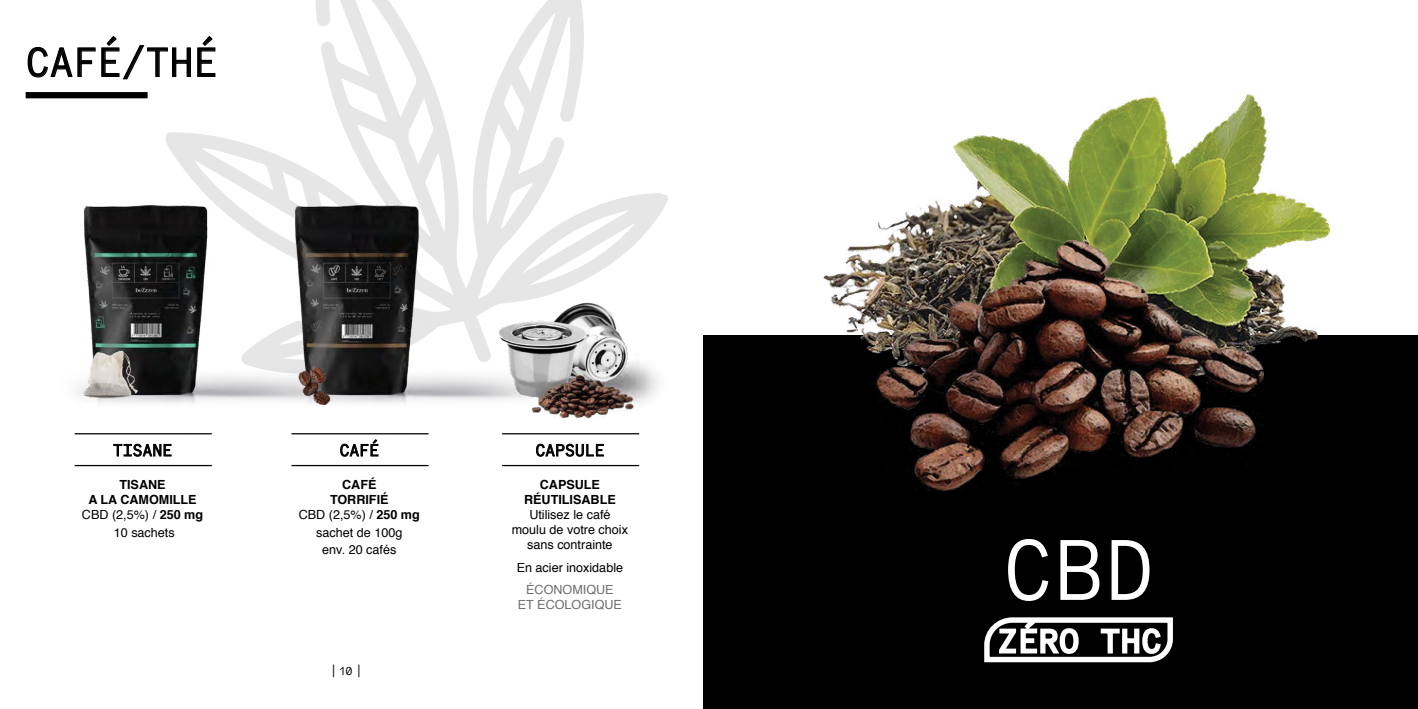
<style>
.page{position:relative;width:1418px;height:709px;background:#fff}
.page>*{position:absolute;margin:0;border:0;box-sizing:border-box;transform-origin:0 0}
.t1{font:90.62px "Code Saver";color:#fff}
.t2{font:42.75px "Code Saver";color:#000}
.t3{font:17.62px "Code Saver";color:#000}
.t4{font:12.62px/15.1px "Helvetica";color:#000;text-align:center}
.t5{font:700 12.62px/15.1px "Helvetica";color:#000;text-align:center}
.t6{font:12.62px/15.1px "Helvetica";color:#6d6e71;text-align:center}
.t7{font:12.62px "Code Saver";color:#000}
.s1{font-weight:400}
</style>
<div class="page">
<svg style="left:166px;top:0;width:502px;height:257px"></svg>
<img style="left:502px;top:257px;width:156px;height:178px">
<svg style="left:27px;top:35px;width:189px;height:45px"></svg>
<div style="left:26px;top:92px;width:122px;height:6px;background:#000"></div>
<div style="left:704px;top:335px;width:713px;height:374px;background:#000"></div>
<img style="left:823px;top:93px;width:506px;height:287px">
<svg style="left:113px;top:443px;width:59px;height:14px"></svg>
<svg style="left:340px;top:439px;width:38px;height:18px"></svg>
<svg style="left:536px;top:443px;width:68px;height:14px"></svg>
<hr style="left:502px;top:433px;width:137px;height:1px;background:#000">
<hr style="left:75px;top:465px;width:137px;height:1px;background:#000">
<hr style="left:291px;top:465px;width:137px;height:1px;background:#000">
<hr style="left:502px;top:465px;width:137px;height:1px;background:#000">
<img style="left:876px;top:240px;width:387px;height:251px">
<img style="left:74px;top:172px;width:197px;height:262px">
<img style="left:271px;top:172px;width:292px;height:262px">
<svg style="left:984px;top:617px;width:189px;height:46px"></svg>
<img style="left:74px;top:343px;width:78px;height:57px">
<img style="left:283px;top:357px;width:70px;height:55px">
<h2 class="t2" style="left:26px;top:35px;width:193px">CAFÉ/THÉ</h2>
<h3 class="t3" style="left:113px;top:439px;width:61px">TISANE</h3>
<h3 class="t3" style="left:339px;top:439px;width:41px">CAFÉ</h3>
<h3 class="t3" style="left:535px;top:439px;width:71px">CAPSULE</h3>
<p class="t5" style="left:82px;top:477px;width:123px">TISANE<br>A LA CAMOMILLE<br><span class="s1">CBD (2,5%) /</span> 250 mg</p>
<p class="t4" style="left:114px;top:525px;width:62px">10 sachets</p>
<p class="t5" style="left:299px;top:477px;width:123px">CAFÉ<br>TORRIFIÉ<br><span class="s1">CBD (2,5%) /</span> 250 mg</p>
<p class="t4" style="left:316px;top:524px;width:88px;line-height:17.6px">sachet de 100g env. 20 cafés</p>
<p class="t5" style="left:524px;top:477px;width:93px">CAPSULE<br>RÉUTILISABLE</p>
<p class="t4" style="left:512px;top:507px;width:118px">Utilisez le café moulu de votre choix sans contrainte</p>
<p class="t4" style="left:516px;top:560px;width:108px">En acier inoxidable</p>
<p class="t6" style="left:518px;top:582px;width:106px">ÉCONOMIQUE<br>ET ÉCOLOGIQUE</p>
<p class="t7" style="left:330px;top:662px;width:34px">|10 |</p>
<h1 class="t1" style="left:1002px;top:512px;width:154px">CBD</h1>
</div>
